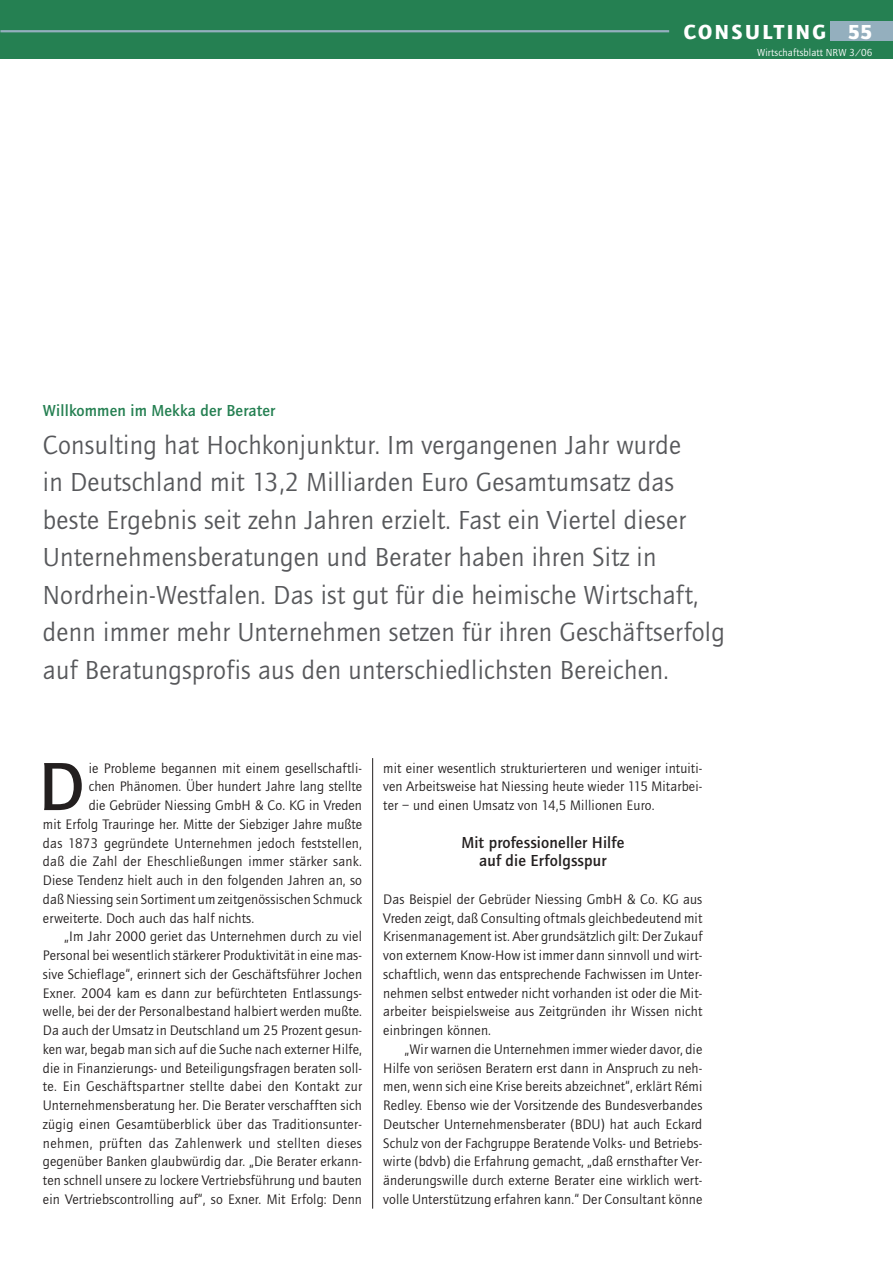
<style>
.page{position:relative;width:893px;height:1262px;background:#fff}
.page>*{position:absolute;margin:0;border:0;box-sizing:border-box;transform-origin:0 0}
.t1{font:500 70.5px "Quay Sans EF";color:#231f1f}
.t2{font:27px/37.5px "Quay Sans EF";letter-spacing:.01em;color:#57585b}
.t3{font:900 21px "Quay Sans EF";letter-spacing:.115em;color:#fff}
.t4{font:500 16.5px/18.8px "Quay Sans EF";letter-spacing:.01em;color:#231f1f;text-align:center}
.t5{font:500 16.5px "Quay Sans EF";letter-spacing:.01em;color:#258052}
.t6{font:14.25px/18.8px "Quay Sans EF";letter-spacing:.01em;color:#231f1f;text-align:justify}
.t7{font:14.25px "Quay Sans EF";letter-spacing:.03em;color:#231f1f}
.t8{font:10.5px "Quay Sans EF";letter-spacing:.01em;color:#fff}
</style>
<div class="page">
<div style="left:0;top:0;width:892px;height:58px;background:#258052"></div>
<div style="left:830px;top:22px;width:62px;height:19px;background:#94afbe"></div>
<hr style="left:0;top:30px;width:669px;height:2px;background:#94afbe">
<hr style="left:372px;top:758px;width:1px;height:450px;background:#231f1f">
<p class="t5" style="left:43px;top:404px;width:234px">Willkommen im Mekka der Berater</p>
<h3 class="t3" style="left:683px;top:23px;width:190px">CONSULTING 55</h3>
<p class="t8" style="left:757px;top:49px;width:117px">Wirtschaftsblatt NRW 3/06</p>
<p class="t2" style="left:43px;top:428px;width:683px">Consulting hat Hochkonjunktur. Im vergangenen Jahr wurde<br>in Deutschland mit 13,2 Milliarden Euro Gesamtumsatz das beste Ergebnis seit zehn Jahren erzielt. Fast ein Viertel dieser Unternehmensberatungen und Berater haben ihren Sitz in Nordrhein-Westfalen. Das ist gut für die heimische Wirtschaft, denn immer mehr Unternehmen setzen für ihren Geschäftserfolg auf Beratungsprofis aus den unterschiedlichsten Bereichen.</p>
<p class="t6" style="left:89px;top:759px;width:275px">ie Probleme begannen mit einem gesellschaftli-</p>
<p class="t6" style="left:89px;top:778px;width:275px">chen Phänomen. Über hundert Jahre lang stellte</p>
<p class="t6" style="left:89px;top:797px;width:275px">die Gebrüder Niessing GmbH &amp; Co. KG in Vreden</p>
<p class="t6" style="left:43px;top:816px;width:320px">mit Erfolg Trauringe her. Mitte der Siebziger Jahre mußte</p>
<p class="t6" style="left:43px;top:834px;width:320px">das 1873 gegründete Unternehmen jedoch feststellen,</p>
<p class="t6" style="left:43px;top:853px;width:320px">daß die Zahl der Eheschließungen immer stärker sank.</p>
<p class="t6" style="left:43px;top:872px;width:320px">Diese Tendenz hielt auch in den folgenden Jahren an, so</p>
<p class="t6" style="left:43px;top:891px;width:320px">daß Niessing sein Sortiment um zeitgenössischen Schmuck</p>
<p class="t6" style="left:43px;top:909px;width:213px">erweiterte. Doch auch das half nichts.</p>
<p class="t6" style="left:64px;top:928px;width:299px">„Im Jahr 2000 geriet das Unternehmen durch zu viel</p>
<p class="t6" style="left:43px;top:947px;width:320px">Personal bei wesentlich stärkerer Produktivität in eine mas-</p>
<p class="t6" style="left:43px;top:966px;width:320px">sive Schieflage“, erinnert sich der Geschäftsführer Jochen</p>
<p class="t6" style="left:43px;top:984px;width:320px">Exner. 2004 kam es dann zur befürchteten Entlassungs-</p>
<p class="t6" style="left:43px;top:1003px;width:320px">welle, bei der der Personalbestand halbiert werden mußte.</p>
<p class="t6" style="left:43px;top:1022px;width:320px">Da auch der Umsatz in Deutschland um 25 Prozent gesun-</p>
<p class="t6" style="left:43px;top:1041px;width:320px">ken war, begab man sich auf die Suche nach externer Hilfe,</p>
<p class="t6" style="left:43px;top:1059px;width:320px">die in Finanzierungs- und Beteiligungsfragen beraten soll-</p>
<p class="t6" style="left:43px;top:1078px;width:320px">te. Ein Geschäftspartner stellte dabei den Kontakt zur</p>
<p class="t6" style="left:43px;top:1097px;width:320px">Unternehmensberatung her. Die Berater verschafften sich</p>
<p class="t6" style="left:43px;top:1116px;width:320px">zügig einen Gesamtüberblick über das Traditionsunter-</p>
<p class="t7" style="left:43px;top:1137px;width:320px">nehmen, prüften das Zahlenwerk und stellten dieses</p>
<p class="t6" style="left:43px;top:1153px;width:320px">gegenüber Banken glaubwürdig dar. „Die Berater erkann-</p>
<p class="t6" style="left:43px;top:1172px;width:320px">ten schnell unsere zu lockere Vertriebsführung und bauten</p>
<p class="t6" style="left:43px;top:1191px;width:320px">ein Vertriebscontrolling auf“, so Exner. Mit Erfolg: Denn</p>
<h1 class="t1" style="left:38px;top:759px;width:48px">D</h1>
<p class="t6" style="left:383px;top:759px;width:320px">mit einer wesentlich strukturierteren und weniger intuiti&shy;ven Arbeitsweise hat Niessing heute wieder 115 Mitarbei&shy;ter – und einen Umsatz von 14,5 Millionen Euro.</p>
<p class="t4" style="left:461px;top:833px;width:164px">Mit professioneller Hilfe auf die Erfolgsspur</p>
<p class="t6" style="left:383px;top:891px;width:320px">Das Beispiel der Gebrüder Niessing GmbH &amp; Co. KG aus Vreden zeigt, daß Consulting oftmals gleichbedeutend mit Krisenmanagement ist. Aber grundsätzlich gilt: Der Zukauf von externem Know-How ist immer dann sinnvoll und wirt&shy;schaftlich, wenn das entsprechende Fachwissen im Unter&shy;nehmen selbst entweder nicht vorhanden ist oder die Mit&shy;arbeiter beispielsweise aus Zeitgründen ihr Wissen nicht einbringen können.</p>
<p class="t6" style="left:383px;top:1041px;width:320px;text-indent:21px">„Wir warnen die Unternehmen immer wieder davor, die Hilfe von seriösen Beratern erst dann in Anspruch zu neh&shy;men, wenn sich eine Krise bereits abzeichnet“, erklärt Rémi Redley. Ebenso wie der Vorsitzende des Bundesverbandes Deutscher Unternehmensberater (BDU) hat auch Eckard Schulz von der Fachgruppe Beratende Volks- und Betriebs&shy;wirte (bdvb) die Erfahrung gemacht, „daß ernsthafter Ver&shy;änderungswille durch externe Berater eine wirklich wert&shy;volle Unterstützung erfahren kann.“ Der Consultant könne</p>
</div>
